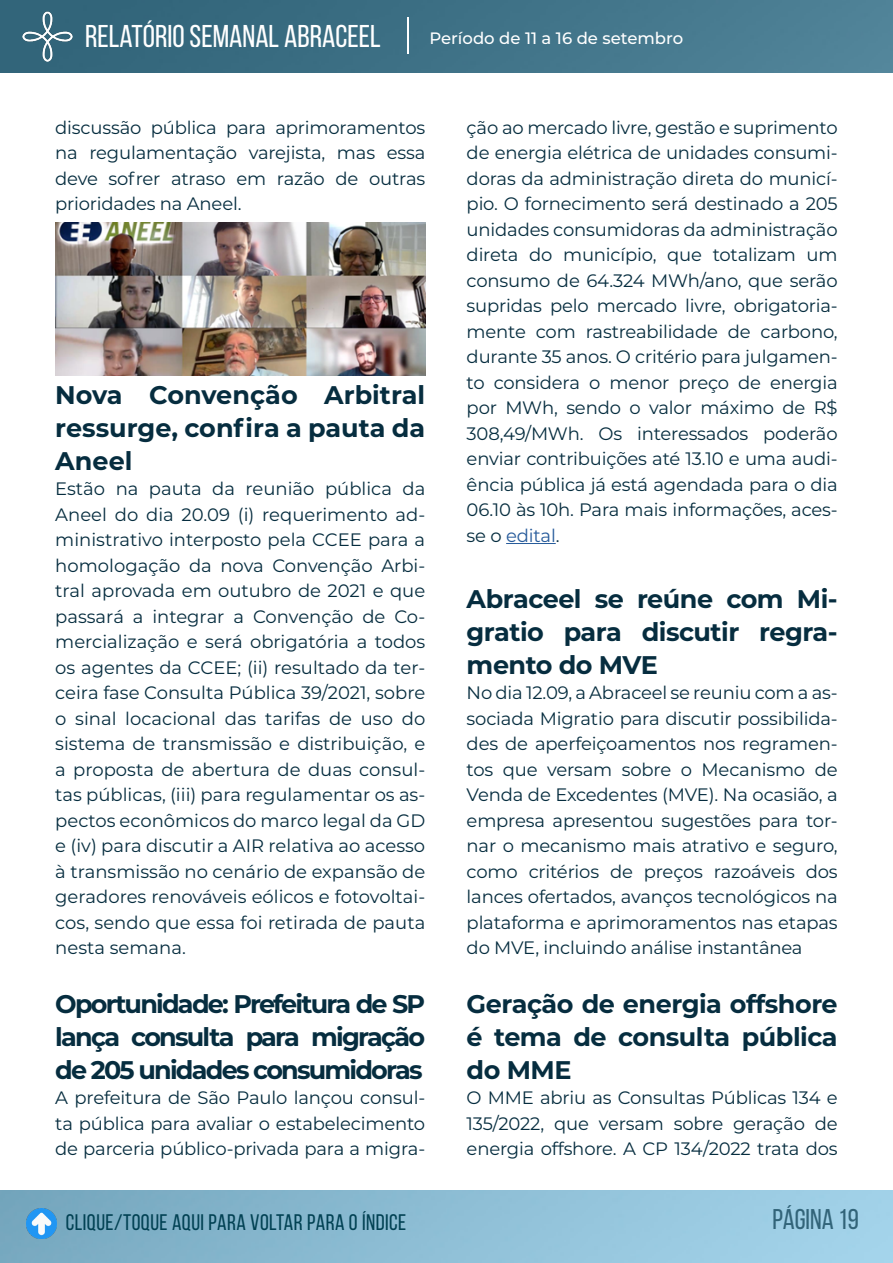
<style>
.page{position:relative;width:893px;height:1263px;background:#fff}
.page>*{position:absolute;margin:0;border:0;box-sizing:border-box;transform-origin:0 0}
.t1{font:31.5px "Bebas Neue";color:#fff}
.t2{font:28.5px "Bebas Neue";color:#326479}
.t3{font:700 25.5px/33px "Montserrat";letter-spacing:-.02em;color:#062d3f;text-align:justify}
.t4{font:22.5px "Bebas Neue";letter-spacing:.02em;color:#014153}
.t5{font:18px/25.5px "Montserrat";letter-spacing:-.01em;color:#062d3f;text-align:justify}
.t6{font:500 16.5px "Montserrat";color:#fff}
.s1{color:#275b9b}
</style>
<div class="page">
<img style="left:0;top:0;width:893px;height:72px">
<img style="left:0;top:1191px;width:892px;height:72px">
<img style="left:23px;top:11px;width:50px;height:50px">
<hr style="left:407px;top:17px;width:2px;height:37px;background:#fff">
<img style="left:27px;top:1209px;width:29px;height:29px">
<hr style="left:506px;top:543px;width:50px;height:1px;background:#275b9b">
<img style="left:56px;top:223px;width:369px;height:153px">
<h1 class="t1" style="left:85px;top:19px;width:297px">RELATÓRIO SEMANAL ABRACEEL</h1>
<p class="t6" style="left:429px;top:26px;width:255px">Período de 11 a 16 de setembro</p>
<p class="t5" style="left:55px;top:114px;width:371px">discussão pública para aprimoramentos na regulamentação varejista, mas essa deve sofrer atraso em razão de outras prioridades na Aneel.</p>
<h3 class="t3" style="left:55px;top:377px;width:372px">Nova Convenção Arbitral ressurge, confira a pauta da Aneel</h3>
<p class="t5" style="left:55px;top:475px;width:372px">Estão na pauta da reunião pública da Aneel do dia 20.09 (i) requerimento ad&shy;ministrativo interposto pela CCEE para a homologação da nova Convenção Arbi&shy;tral aprovada em outubro de 2021 e que passará a integrar a Convenção de Co&shy;mercialização e será obrigatória a todos os agentes da CCEE; (ii) resultado da ter&shy;ceira fase Consulta Pública 39/2021, sobre o sinal locacional das tarifas de uso do sistema de transmissão e distribuição, e a proposta de abertura de duas consul&shy;tas públicas, (iii) para regulamentar os as&shy;pectos econômicos do marco legal da GD e (iv) para discutir a AIR relativa ao acesso à transmissão no cenário de expansão de geradores renováveis eólicos e fotovoltai&shy;cos, sendo que essa foi retirada de pauta nesta semana.</p>
<h3 class="t3" style="left:55px;top:986px;width:372px">Oportunidade: Prefeitura de SP lança consulta para migração de 205 unidades consumidoras</h3>
<p class="t5" style="left:55px;top:1084px;width:371px">A prefeitura de São Paulo lançou consul&shy;ta pública para avaliar o estabelecimento de parceria público-privada para a migra-</p>
<p class="t4" style="left:66px;top:1210px;width:342px">CLIQUE/TOQUE AQUI PARA VOLTAR PARA O ÍNDICE</p>
<p class="t5" style="left:467px;top:114px;width:373px">ção ao mercado livre, gestão e suprimento de energia elétrica de unidades consumi&shy;doras da administração direta do municí&shy;pio. O fornecimento será destinado a 205 unidades consumidoras da administração direta do município, que totalizam um consumo de 64.324 MWh/ano, que serão supridas pelo mercado livre, obrigatoria&shy;mente com rastreabilidade de carbono, durante 35 anos. O critério para julgamen&shy;to considera o menor preço de energia por MWh, sendo o valor máximo de R$ 308,49/MWh. Os interessados poderão enviar contribuições até 13.10 e uma audi&shy;ência pública já está agendada para o dia 06.10 às 10h. Para mais informações, aces&shy;se o <span class="s1">edital</span>.</p>
<h3 class="t3" style="left:467px;top:581px;width:373px">Abraceel se reúne com Mi&shy;gratio para discutir regra&shy;mento do MVE</h3>
<p class="t5" style="left:467px;top:679px;width:373px">No dia 12.09, a Abraceel se reuniu com a as&shy;sociada Migratio para discutir possibilida&shy;des de aperfeiçoamentos nos regramen&shy;tos que versam sobre o Mecanismo de Venda de Excedentes (MVE). Na ocasião, a empresa apresentou sugestões para tor&shy;nar o mecanismo mais atrativo e seguro, como critérios de preços razoáveis dos lances ofertados, avanços tecnológicos na plataforma e aprimoramentos nas etapas do MVE, incluindo análise instantânea</p>
<h3 class="t3" style="left:467px;top:986px;width:373px">Geração de energia offshore é tema de consulta pública do MME</h3>
<p class="t5" style="left:467px;top:1084px;width:373px">O MME abriu as Consultas Públicas 134 e 135/2022, que versam sobre geração de energia offshore. A CP 134/2022 trata dos</p>
<h2 class="t2" style="left:772px;top:1204px;width:88px">PÁGINA 19</h2>
</div>
